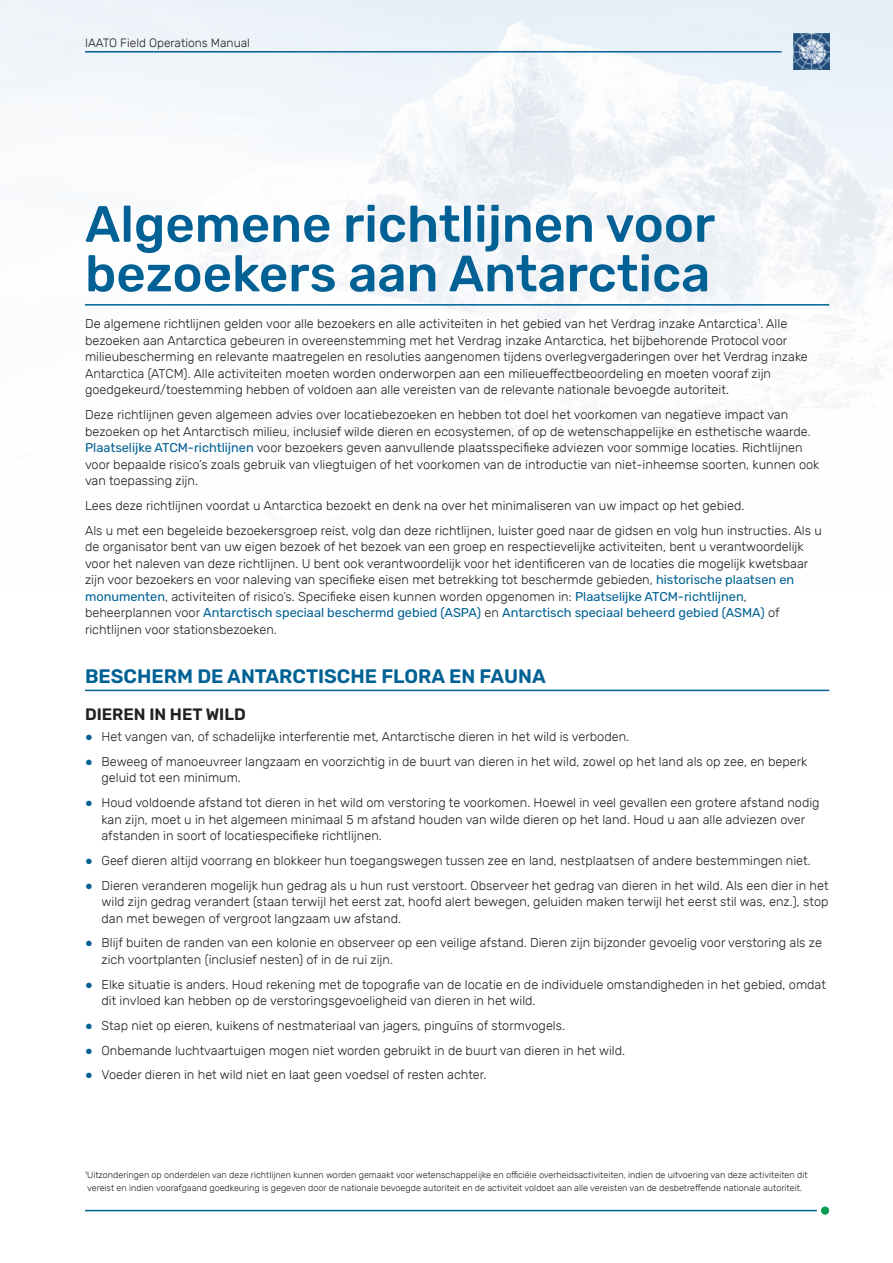
<style>
.page{position:relative;width:893px;height:1263px;background:#fff}
.page>*{position:absolute;margin:0;border:0;box-sizing:border-box;transform-origin:0 0}
.t1{font:500 51px/49.5px "Rubik";color:#016194}
.t2{font:600 19.5px "Rubik";color:#016194}
.t3{font:600 16.5px "Rubik";color:#231f20}
.t4{font:300 12.75px/16.5px "Rubik";color:#231f20}
.t5{font:300 12px "Rubik";color:#231f20}
.t6{font:300 9px/12.3px "Rubik";color:#231f20}
.s1{font-weight:400;color:#016194}
.s2{font-family:"Arial";font-weight:400;color:#016194}
</style>
<div class="page">
<hr style="left:85px;top:1210px;width:732px;height:1px;background:#016194">
<div style="left:821px;top:1206px;width:8px;height:9px;background:#099d52;border-radius:50%"></div>
<img style="left:0;top:0;width:893px;height:445px">
<hr style="left:85px;top:51px;width:697px;height:2px;background:#016194">
<hr style="left:85px;top:304px;width:744px;height:2px;background:#016194">
<hr style="left:85px;top:690px;width:744px;height:1px;background:#016194">
<p class="t5" style="left:85px;top:37px;width:166px">IAATO Field Operations Manual</p>
<h1 class="t1" style="left:85px;top:201px;width:632px">Algemene richtlijnen voor bezoekers aan Antarctica</h1>
<p class="t4" style="left:85px;top:316px;width:724px">De algemene richtlijnen gelden voor alle bezoekers en alle activiteiten in het gebied van het Verdrag inzake Antarctica<sup>1</sup>. Alle bezoeken aan Antarctica gebeuren in overeenstemming met het Verdrag inzake Antarctica, het bijbehorende Protocol voor milieubescherming en relevante maatregelen en resoluties aangenomen tijdens overlegvergaderingen over het Verdrag inzake Antarctica (ATCM). Alle activiteiten moeten worden onderworpen aan een milieueffectbeoordeling en moeten vooraf zijn goedgekeurd/toestemming hebben of voldoen aan alle vereisten van de relevante nationale bevoegde autoriteit.</p>
<p class="t4" style="left:85px;top:407px;width:736px">Deze richtlijnen geven algemeen advies over locatiebezoeken en hebben tot doel het voorkomen van negatieve impact van bezoeken op het Antarctisch milieu, inclusief wilde dieren en ecosystemen, of op de wetenschappelijke en esthetische waarde.<br><span class="s1">Plaatselijke ATCM-richtlijnen</span> voor bezoekers geven aanvullende plaatsspecifieke adviezen voor sommige locaties. Richtlijnen voor bepaalde risico’s zoals gebruik van vliegtuigen of het voorkomen van de introductie van niet-inheemse soorten, kunnen ook van toepassing zijn.</p>
<p class="t4" style="left:85px;top:493px;width:738px;line-height:24.8px">Lees deze richtlijnen voordat u Antarctica bezoekt en denk na over het minimaliseren van uw impact op het gebied.<br>Als u met een begeleide bezoekersgroep reist, volg dan deze richtlijnen, luister goed naar de gidsen en volg hun instructies. Als u</p>
<p class="t4" style="left:85px;top:539px;width:725px">de organisator bent van uw eigen bezoek of het bezoek van een groep en respectievelijke activiteiten, bent u verantwoordelijk voor het naleven van deze richtlijnen. U bent ook verantwoordelijk voor het identificeren van de locaties die mogelijk kwetsbaar zijn voor bezoekers en voor naleving van specifieke eisen met betrekking tot beschermde gebieden, <span class="s1">historische plaatsen en monumenten</span>, activiteiten of risico’s. Specifieke eisen kunnen worden opgenomen in: <span class="s1">Plaatselijke ATCM-richtlijnen</span>, beheerplannen voor <span class="s1">Antarctisch speciaal beschermd gebied (ASPA)</span> en <span class="s1">Antarctisch speciaal beheerd gebied (ASMA)</span> of richtlijnen voor stationsbezoeken.</p>
<h2 class="t2" style="left:85px;top:666px;width:462px">BESCHERM DE ANTARCTISCHE FLORA EN FAUNA</h2>
<p class="t3" style="left:85px;top:705px;width:162px">DIEREN IN HET WILD</p>
<p class="t4" style="left:85px;top:729px;width:546px"><span class="s2">●</span> Het vangen van, of schadelijke interferentie met, Antarctische dieren in het wild is verboden.</p>
<p class="t4" style="left:102px;top:753px;width:707px;text-indent:-16px"><span class="s2">●</span> Beweeg of manoeuvreer langzaam en voorzichtig in de buurt van dieren in het wild, zowel op het land als op zee, en beperk geluid tot een minimum.</p>
<p class="t4" style="left:102px;top:795px;width:720px;text-indent:-16px"><span class="s2">●</span> Houd voldoende afstand tot dieren in het wild om verstoring te voorkomen. Hoewel in veel gevallen een grotere afstand nodig kan zijn, moet u in het algemeen minimaal 5 m afstand houden van wilde dieren op het land. Houd u aan alle adviezen over afstanden in soort of locatiespecifieke richtlijnen.</p>
<p class="t4" style="left:85px;top:852px;width:727px"><span class="s2">●</span> Geef dieren altijd voorrang en blokkeer hun toegangswegen tussen zee en land, nestplaatsen of andere bestemmingen niet.</p>
<p class="t4" style="left:102px;top:877px;width:728px;text-align:justify;text-indent:-16px"><span class="s2">●</span> Dieren veranderen mogelijk hun gedrag als u hun rust verstoort. Observeer het gedrag van dieren in het wild. Als een dier in het wild zijn gedrag verandert (staan terwijl het eerst zat, hoofd alert bewegen, geluiden maken terwijl het eerst stil was, enz.), stop dan met bewegen of vergroot langzaam uw afstand.</p>
<p class="t4" style="left:102px;top:935px;width:722px;text-indent:-16px"><span class="s2">●</span> Blijf buiten de randen van een kolonie en observeer op een veilige afstand. Dieren zijn bijzonder gevoelig voor verstoring als ze zich voortplanten (inclusief nesten) of in de rui zijn.</p>
<p class="t4" style="left:102px;top:976px;width:726px;text-indent:-16px"><span class="s2">●</span> Elke situatie is anders. Houd rekening met de topografie van de locatie en de individuele omstandigheden in het gebied, omdat dit invloed kan hebben op de verstoringsgevoeligheid van dieren in het wild.</p>
<p class="t4" style="left:85px;top:1017px;width:482px"><span class="s2">●</span> Stap niet op eieren, kuikens of nestmateriaal van jagers, pinguïns of stormvogels.</p>
<p class="t4" style="left:85px;top:1042px;width:542px"><span class="s2">●</span> Onbemande luchtvaartuigen mogen niet worden gebruikt in de buurt van dieren in het wild.</p>
<p class="t4" style="left:85px;top:1067px;width:403px"><span class="s2">●</span> Voeder dieren in het wild niet en laat geen voedsel of resten achter.</p>
<p class="t6" style="left:85px;top:1169px;width:724px"><sup>1</sup>Uitzonderingen op onderdelen van deze richtlijnen kunnen worden gemaakt voor wetenschappelijke en officiële overheidsactiviteiten, indien de uitvoering van deze activiteiten dit vereist en indien voorafgaand goedkeuring is gegeven door de nationale bevoegde autoriteit en de activiteit voldoet aan alle vereisten van de desbetreffende nationale autoriteit.</p>
</div>
